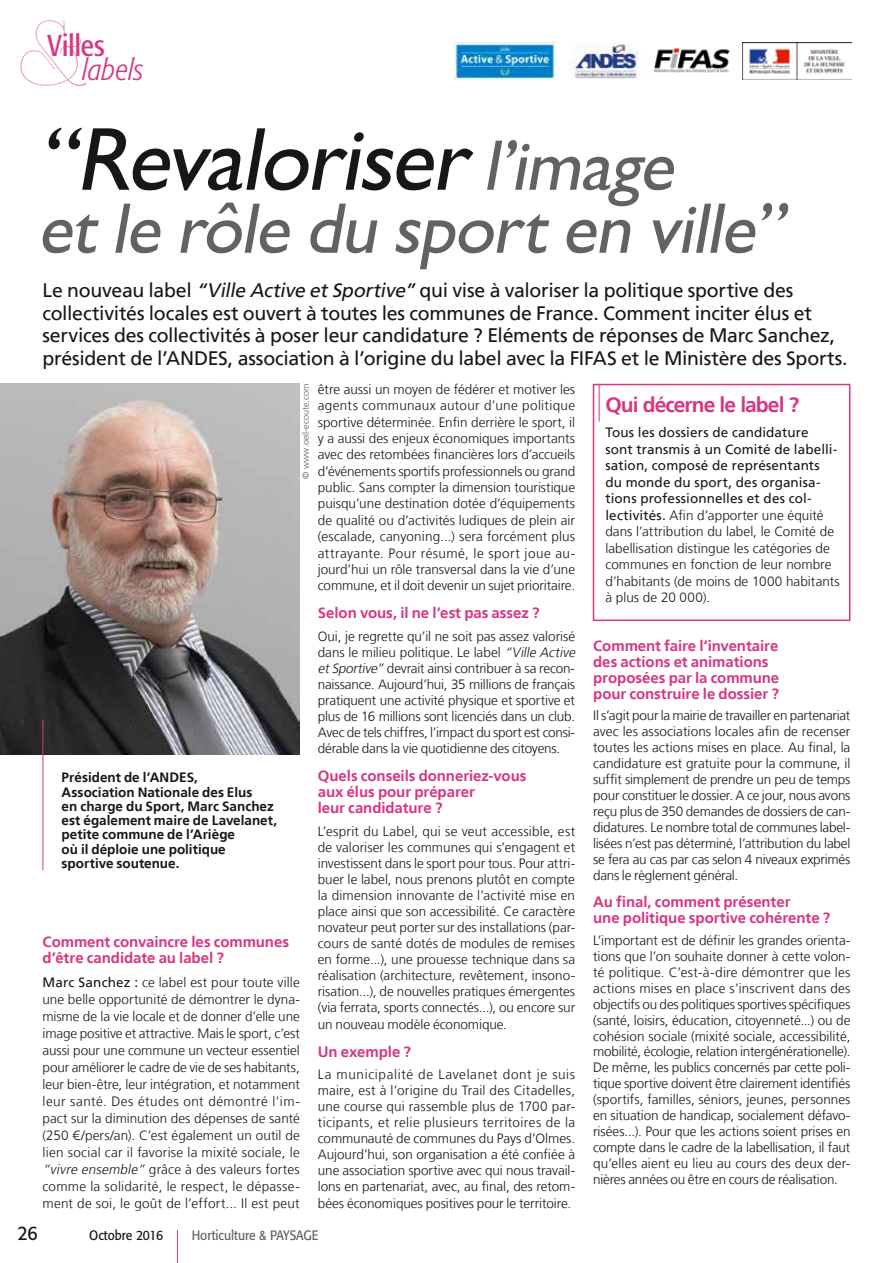
<style>
.page{position:relative;width:893px;height:1263px;background:#fff}
.page>*{position:absolute;margin:0;border:0;box-sizing:border-box;transform-origin:0 0}
.t1{font:94.5px "Znikomit No 25";color:#d63782}
.t2{font:italic 90px "Gill Sans";color:#181716}
.t3{font:italic 72px "Gill Sans";color:#626261}
.t4{font:condensed 30px "Formata";color:#d63782}
.t5{font:italic 300 condensed 30px "Formata";color:#d63782}
.t6{font:700 21px "Frutiger";letter-spacing:-.045em;color:#d63782}
.t7{font:19.5px/22.5px "Frutiger";letter-spacing:-.015em;color:#181716}
.t8{font:19.5px "Formata";color:#181716;scale:.9 1}
.t9{font:700 15px/15.8px "Frutiger";letter-spacing:-.005em;color:#d63782}
.t10{font:300 13.5px/16px "Frutiger";letter-spacing:-.005em;color:#181716;text-align:justify}
.t11{font:700 13.5px/14.2px "Frutiger";color:#181716}
.t12{font:13.5px "Formata";color:#626261;scale:.9 1}
.t13{font:13.5px "Formata";color:#181716;scale:.9 1}
.t14{font:300 9px "Frutiger";color:#565655}
.s1{font-size:72px;color:#626261}
.s2{font-style:italic}
.s3{font-weight:400}
</style>
<div class="page">
<hr style="left:177px;top:1230px;width:1px;height:33px;background:#d63782">
<div style="left:593px;top:384px;width:257px;height:237px;border:2px solid #d63782"></div>
<hr style="left:599px;top:384px;width:1px;height:38px;background:#d63782">
<img style="left:0;top:384px;width:300px;height:371px">
<hr style="left:43px;top:720px;width:1px;height:150px;background:#d63782">
<img style="left:569px;top:43px;width:70px;height:36px">
<img style="left:455px;top:43px;width:100px;height:37px">
<img style="left:654px;top:48px;width:76px;height:25px">
<img style="left:742px;top:42px;width:109px;height:37px">
<h1 class="t1" style="left:18px;top:-9px;width:72px">&amp;</h1>
<h3 class="t4" style="left:47px;top:28px;width:59px">Villes</h3>
<h3 class="t5" style="left:83px;top:52px;width:63px">labels</h3>
<h2 class="t2" style="left:37px;top:106px;width:652px">“Revaloriser<span class="s1">l’image</span></h2>
<h3 class="t3" style="left:37px;top:186px;width:762px">etle rôle du sporten ville”</h3>
<p class="t7" style="left:43px;top:279px;width:807px">Le nouveau label <span class="s2">“Ville Active etSportive”</span> qui vise à valoriser la politique sportive des collectivités locales est ouvert à toutes les communes de France. Comment inciter élus et services des collectivités à poser leur candidature ? Eléments de réponses de Marc Sanchez, président de l’ANDES, association à l’origine du label avec la FIFAS et le Ministère des Sports.</p>
<p class="t14" style="left:301px;top:478px;width:96px;rotate:-90deg">© www.oeil-ecoute.com</p>
<p class="t11" style="left:62px;top:771px;width:217px">Président de l’ANDES,<br>Association Nationale des Elus<br>en charge du Sport, Marc Sanchez est également maire de Lavelanet, petite commune de l’Ariège<br>où il déploie une politique sportive soutenue.</p>
<p class="t9" style="left:43px;top:933px;width:248px;line-height:16.5px">Comment convaincre les communes d’être candidate au label ?</p>
<p class="t10" style="left:43px;top:974px;width:259px;line-height:17px"><span class="s3">Marc Sanchez :</span> ce label est pour toute ville une belle opportunité de démontrer le dyna&shy;misme de la vie locale et de donner d’elle une image positive et attractive. Mais le sport, c’est aussi pour une commune un vecteur essentiel pour améliorer le cadre de vie de ses habitants, leur bien-être, leur intégration, et notamment leur santé. Des études ont démontré l’im&shy;pact sur la diminution des dépenses de santé (250 €/pers/an). C’est également un outil de lien social car il favorise la mixité sociale, le <span class="s2">“vivre ensemble”</span> grâce à des valeurs fortes comme la solidarité, le respect, le dépasse&shy;ment de soi, le goût de l’effort... Il est peut</p>
<p class="t10" style="left:318px;top:381px;width:259px">être aussi un moyen de fédérer et motiver les agents communaux autour d’une politique sportive déterminée. Enfin derrière le sport, il y a aussi des enjeux économiques importants avec des retombées financières lors d’accueils d’événements sportifs professionnels ou grand public. Sans compter la dimension touristique puisqu’une destination dotée d’équipements de qualité ou d’activités ludiques de plein air (escalade, canyoning...) sera forcément plus attrayante. Pour résumé, le sport joue au&shy;jourd’hui un rôle transversal dans la vie d’une commune, et il doit devenir un sujet prioritaire.</p>
<p class="t9" style="left:318px;top:605px;width:223px">Selon vous, il ne l’est pas assez ?</p>
<p class="t10" style="left:318px;top:628px;width:262px;text-align:left">Oui, je regrette qu’il ne soit pas assez valorisé dans le milieu politique. Le label <span class="s2">“Ville Active etSportive”</span> devrait ainsi contribuer à sa recon&shy;naissance. Aujourd’hui, 35 millions de français pratiquent une activité physique et sportive et plus de 16 millions sont licenciés dans un club.<br>Avec de tels chiffres, l’impact du sport est consi&shy;dérable dans la vie quotidienne des citoyens.</p>
<p class="t9" style="left:318px;top:768px;width:210px">Quels conseils donneriez-vous aux élus pour préparer<br>leur candidature ?</p>
<p class="t10" style="left:318px;top:823px;width:259px">L’esprit du Label, qui se veut accessible, est de valoriser les communes qui s’engagent et investissent dans le sport pour tous. Pour attri&shy;buer le label, nous prenons plutôt en compte la dimension innovante de l’activité mise en place ainsi que son accessibilité. Ce caractère novateur peut porter sur des installations (par&shy;cours de santé dotés de modules de remises en forme...), une prouesse technique dans sa réalisation (architecture, revêtement, insono&shy;risation...), de nouvelles pratiques émergentes (via ferrata, sports connectés...), ou encore sur un nouveau modèle économique.</p>
<p class="t9" style="left:318px;top:1044px;width:95px">Un exemple ?</p>
<p class="t10" style="left:318px;top:1066px;width:259px">La municipalité de Lavelanet dont je suis maire, est à l’origine du Trail des Citadelles, une course qui rassemble plus de 1700 par&shy;ticipants, et relie plusieurs territoires de la communauté de communes du Pays d’Olmes.<br>Aujourd’hui, son organisation a été confiée à une association sportive avec qui nous travail&shy;lons en partenariat, avec, au final, des retom&shy;bées économiques positives pour le territoire.</p>
<h3 class="t8" style="left:18px;top:1221px;width:24px">26</h3>
<p class="t13" style="left:89px;top:1227px;width:84px">Octobre 2016</p>
<p class="t12" style="left:192px;top:1227px;width:142px">Horticulture &amp; PAYSAGE</p>
<h3 class="t6" style="left:605px;top:392px;width:195px">Qui décerne le label ?</h3>
<p class="t10" style="left:605px;top:425px;width:236px;line-height:16.5px;text-align:left"><span class="s3">Tous les dossiers de candidature<br>sont transmis à un Comité de labelli&shy;sation, composé de représentants<br>du monde du sport, des organisa&shy;tions professionnelles et des col&shy;lectivités.</span> Afin d’apporter une équité dans l’attribution du label, le Comité de labellisation distingue les catégories de communes en fonction de leur nombre d’habitants (de moins de 1000 habitants à plus de 20 000).</p>
<p class="t9" style="left:593px;top:638px;width:188px">Comment faire l’inventaire des actions et animations proposées par la commune pour construire le dossier ?</p>
<p class="t10" style="left:593px;top:708px;width:259px">Il s’agit pour la mairie de travailler en partenariat avec les associations locales afin de recenser toutes les actions mises en place. Au final, la candidature est gratuite pour la commune, il suffit simplement de prendre un peu de temps pour constituer le dossier. A ce jour, nous avons reçu plus de 350 demandes de dossiers de can&shy;didatures. Le nombre total de communes label&shy;lisées n’est pas déterminé, l’attribution du label se fera au cas par cas selon 4 niveaux exprimés dans le règlement général.</p>
<p class="t9" style="left:593px;top:894px;width:239px">Au final, comment présenter<br>une politique sportive cohérente ?</p>
<p class="t10" style="left:593px;top:933px;width:259px">L’important est de définir les grandes orienta&shy;tions que l’on souhaite donner à cette volon&shy;té politique. C’est-à-dire démontrer que les actions mises en place s’inscrivent dans des objectifs ou des politiques sportives spécifiques (santé, loisirs, éducation, citoyenneté...) ou de cohésion sociale (mixité sociale, accessibilité, mobilité, écologie, relation intergénérationelle).<br>De même, les publics concernés par cette poli&shy;tique sportive doivent être clairement identifiés (sportifs, familles, séniors, jeunes, personnes en situation de handicap, socialement défavo&shy;risées...). Pour que les actions soient prises en compte dans le cadre de la labellisation, il faut qu’elles aient eu lieu au cours des deux der&shy;nières années ou être en cours de réalisation.</p>
</div>
